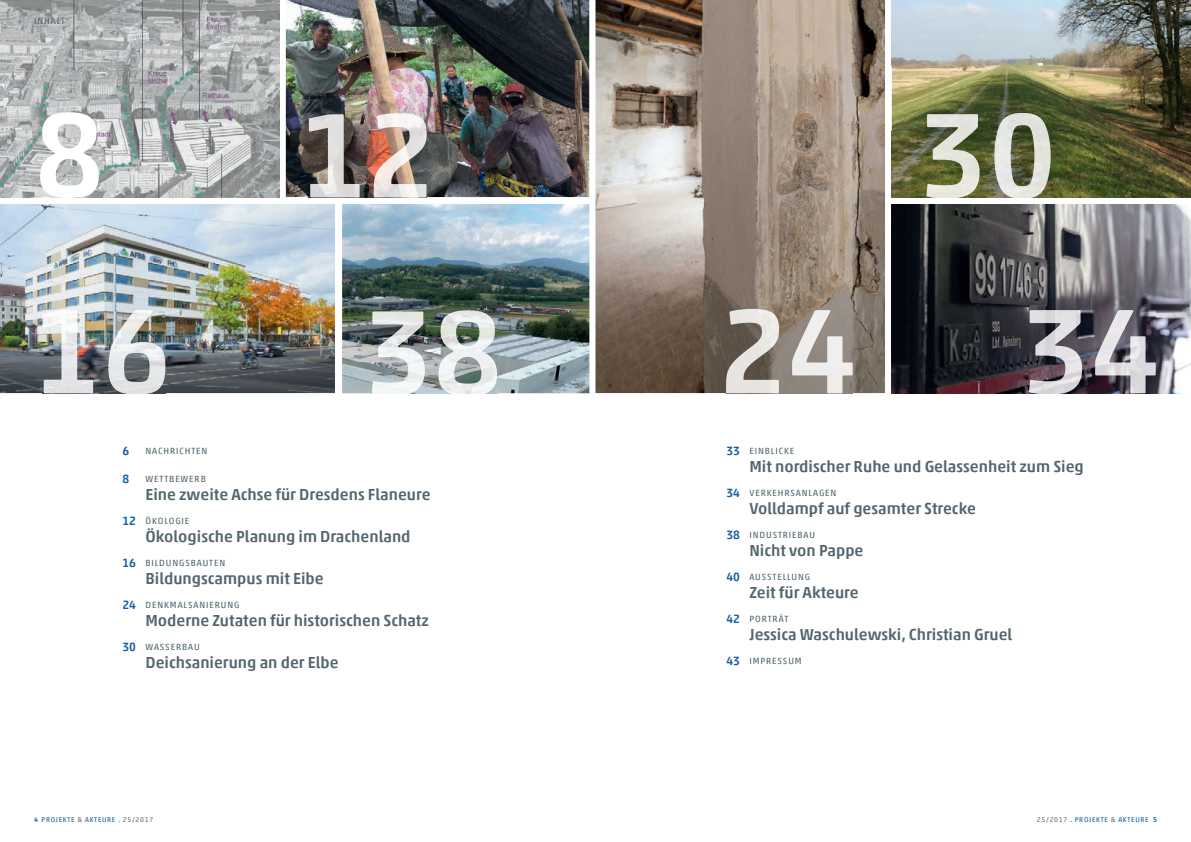
<style>
.page{position:relative;width:1191px;height:842px;background:#fff}
.page>*{position:absolute;margin:0;border:0;box-sizing:border-box;transform-origin:0 0}
.t1{font:500 122.4px "Akko Pro";color:#fff}
.t2{font:500 16px "Akko Pro";color:#53656e}
.t3{font:500 12px "Akko Pro";color:#165ea4}
.t4{font:9px "Akko Pro";letter-spacing:.1em;color:#53656e}
.t5{font:7px "Akko Pro";letter-spacing:.1em;color:#165ea4}
.s1{font-weight:500;font-size:12px;color:#165ea4}
.s2{font-weight:500}
.s3{color:#6c6d70}
</style>
<div class="page">
<img style="left:595px;top:0;width:290px;height:393px">
<img style="left:726px;top:309px;width:126px;height:84px">
<img style="left:0;top:204px;width:335px;height:189px">
<img style="left:42px;top:310px;width:123px;height:83px">
<img style="left:342px;top:204px;width:247px;height:189px">
<img style="left:372px;top:310px;width:125px;height:83px">
<img style="left:891px;top:204px;width:300px;height:126px">
<img style="left:891px;top:330px;width:138px;height:63px">
<img style="left:1155px;top:330px;width:36px;height:63px">
<img style="left:1124px;top:310px;width:31px;height:83px">
<img style="left:1029px;top:310px;width:95px;height:83px">
<img style="left:286px;top:0;width:303px;height:197px">
<img style="left:309px;top:113px;width:118px;height:84px">
<img style="left:891px;top:0;width:266px;height:66px">
<img style="left:1157px;top:0;width:34px;height:197px">
<img style="left:891px;top:66px;width:67px;height:65px">
<img style="left:958px;top:66px;width:66px;height:47px">
<img style="left:1024px;top:66px;width:133px;height:65px">
<img style="left:891px;top:131px;width:35px;height:66px">
<img style="left:1050px;top:131px;width:107px;height:66px">
<img style="left:1019px;top:113px;width:31px;height:84px">
<img style="left:926px;top:113px;width:93px;height:84px">
<img style="left:0;top:0;width:279px;height:197px">
<p class="t4" style="left:34px;top:15px;width:32px">INHALT</p>
<h1 class="t1" style="left:35px;top:79px;width:71px">8</h1>
<p class="t3" style="left:122px;top:443px;width:8px">6</p>
<p class="t4" style="left:145px;top:445px;width:63px">NACHRICHTEN</p>
<p class="t3" style="left:122px;top:471px;width:8px">8</p>
<p class="t4" style="left:145px;top:473px;width:62px">WETTBEWERB</p>
<p class="t2" style="left:145px;top:485px;width:287px">Eine zweite Achse für Dresdens Flaneure</p>
<p class="t4" style="left:122px;top:515px;width:68px"><span class="s1">12</span> ÖKOLOGIE</p>
<p class="t2" style="left:145px;top:527px;width:267px">Ökologische Planung im Drachenland</p>
<p class="t4" style="left:122px;top:557px;width:104px"><span class="s1">16</span> BILDUNGSBAUTEN</p>
<p class="t2" style="left:145px;top:569px;width:180px">Bildungscampus mit Eibe</p>
<p class="t4" style="left:122px;top:599px;width:119px"><span class="s1">24</span> DENKMALSANIERUNG</p>
<p class="t2" style="left:145px;top:611px;width:285px">Moderne Zutaten für historischen Schatz</p>
<p class="t4" style="left:122px;top:641px;width:79px"><span class="s1">30</span> WASSERBAU</p>
<p class="t2" style="left:145px;top:653px;width:195px">Deichsanierung an der Elbe</p>
<p class="t4" style="left:726px;top:445px;width:69px"><span class="s1">33</span> EINBLICKE</p>
<p class="t2" style="left:749px;top:457px;width:336px">Mit nordischer Ruhe und Gelassenheit zum Sieg</p>
<p class="t4" style="left:726px;top:487px;width:111px"><span class="s1">34</span> VERKEHRSANLAGEN</p>
<p class="t2" style="left:749px;top:499px;width:228px">Volldampf auf gesamter Strecke</p>
<p class="t4" style="left:726px;top:529px;width:90px"><span class="s1">38</span> INDUSTRIEBAU</p>
<p class="t2" style="left:749px;top:541px;width:116px">Nicht von Pappe</p>
<p class="t4" style="left:726px;top:571px;width:85px"><span class="s1">40</span> AUSSTELLUNG</p>
<p class="t2" style="left:749px;top:583px;width:111px">Zeit für Akteure</p>
<p class="t4" style="left:726px;top:613px;width:63px"><span class="s1">42</span> PORTRÄT</p>
<p class="t2" style="left:749px;top:625px;width:264px">Jessica Waschulewski, Christian Gruel</p>
<p class="t4" style="left:726px;top:655px;width:77px"><span class="s1">43</span> IMPRESSUM</p>
<p class="t5" style="left:34px;top:815px;width:121px"><span class="s2">4</span> PROJEKTE <span class="s3">&amp;</span> AKTEURE . <span class="s3">25/2017</span></p>
<p class="t5" style="left:1037px;top:815px;width:121px"><span class="s3">25/2017</span> . PROJEKTE <span class="s3">&amp;</span> AKTEURE <span class="s2">5</span></p>
</div>
